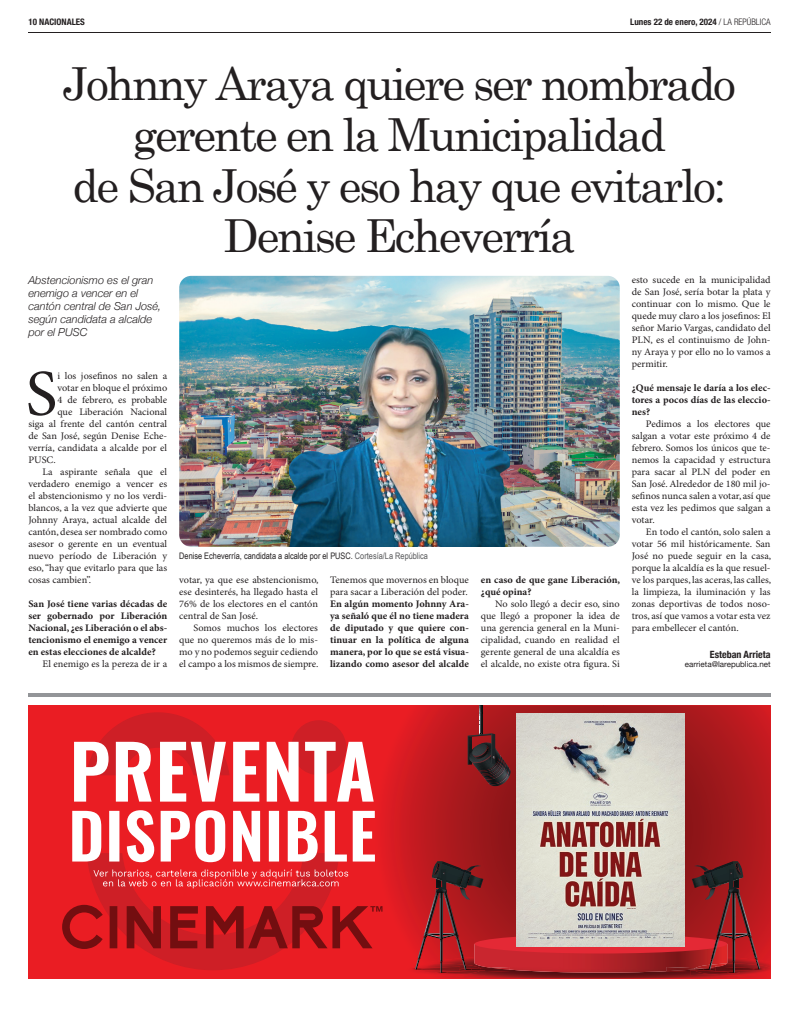
<style>
.page{position:relative;width:799px;height:1021px;background:#fff}
.page>*{position:absolute;margin:0;border:0;box-sizing:border-box;transform-origin:0 0}
.t1{font:65.4px "Minion Pro";color:#231f20}
.t2{font:45.5px/50.6px "Century Schoolbook";letter-spacing:-.05em;color:#231f20;text-align:center}
.t3{font:italic 300 11px/13px "Helvetica Neue";color:#231f20}
.t4{font:10px/12px "Minion Pro";color:#231f20;text-align:justify}
.t5{font:700 10px/12px "Minion Pro";color:#231f20;text-align:justify}
.t6{font:700 condensed 10px "Helvetica Neue";color:#231f20}
.t7{font:9px "Arial Narrow";color:#231f20}
.t8{font:700 condensed 9px "Helvetica Neue LT Std";color:#231f20}
.t9{font:8px "Helvetica Neue";color:#231f20}
.s1{font-weight:300}
.s2{color:#57585a}
</style>
<div class="page">
<hr style="left:28px;top:32px;width:742px;height:1px;background:#231f20">
<hr style="left:28px;top:693px;width:742px;height:3px;background:#939598">
<div style="left:28px;top:705px;width:742px;height:273px;background:#ea1d23"></div>
<img style="left:369px;top:739px;width:147px;height:177px">
<img style="left:603px;top:705px;width:167px;height:252px">
<img style="left:405px;top:705px;width:198px;height:34px">
<img style="left:472px;top:748px;width:28px;height:26px">
<svg style="left:74px;top:712px;width:299px;height:89px"></svg>
<img style="left:442px;top:957px;width:328px;height:21px">
<img style="left:516px;top:713px;width:168px;height:148px">
<img style="left:710px;top:973px;width:54px;height:2px">
<img style="left:690px;top:973px;width:20px;height:2px">
<img style="left:694px;top:973px;width:36px;height:1px">
<img style="left:429px;top:973px;width:35px;height:2px">
<img style="left:464px;top:973px;width:21px;height:2px">
<img style="left:444px;top:973px;width:36px;height:1px">
<svg style="left:403px;top:861px;width:361px;height:112px;background:#af5656"></svg>
<svg style="left:479px;top:705px;width:3px;height:28px"></svg>
<img style="left:487px;top:766px;width:22px;height:18px">
<img style="left:483px;top:761px;width:22px;height:18px">
<img style="left:481px;top:758px;width:22px;height:19px">
<img style="left:479px;top:756px;width:23px;height:18px">
<img style="left:477px;top:753px;width:23px;height:18px">
<svg style="left:467px;top:733px;width:28px;height:31px"></svg>
<svg style="left:62px;top:810px;width:320px;height:160px"></svg>
<img style="left:179px;top:276px;width:135px;height:271px">
<img style="left:314px;top:276px;width:305px;height:67px">
<img style="left:509px;top:343px;width:110px;height:204px">
<img style="left:289px;top:325px;width:220px;height:222px">
<p class="t8" style="left:28px;top:17px;width:58px">10 NACIONALES</p>
<p class="t8" style="left:630px;top:17px;width:142px">Lunes 22 de enero, 2024 <span class="s1">/ LA REPÚBLICA</span></p>
<h2 class="t2" style="left:63px;top:57px;width:674px">Johnny Araya quiere ser nombrado gerente en la Municipalidad<br>de San José y eso hay que evitarlo:<br>Denise Echeverría</h2>
<p class="t3" style="left:28px;top:273px;width:134px">Abstencionismo es el gran enemigo a vencer en el cantón central de San José, según candidata a alcalde por el PUSC</p>
<p class="t4" style="left:631px;top:274px;width:140px">esto sucede en la municipalidad de San José, sería botar la plata y continuar con lo mismo. Que le quede muy claro a los josefinos: El señor Mario Vargas, candidato del PLN, es el continuismo de John&shy;ny Araya y por ello no lo vamos a permitir.</p>
<p class="t5" style="left:631px;top:382px;width:140px">¿Qué mensaje le daría a los elec&shy;tores a pocos días de las eleccio&shy;nes?</p>
<p class="t4" style="left:631px;top:418px;width:140px;text-indent:14px">Pedimos a los electores que salgan a votar este próximo 4 de febrero. Somos los únicos que te&shy;nemos la capacidad y estructura para sacar al PLN del poder en San José. Alrededor de 180 mil jo&shy;sefinos nunca salen a votar, así que esta vez les pedimos que salgan a votar.</p>
<p class="t4" style="left:631px;top:526px;width:141px;text-indent:14px">En todo el cantón, solo salen a votar 56 mil históricamente. San José no puede seguir en la casa, porque la alcaldía es la que resuel&shy;ve los parques, las aceras, las calles, la limpieza, la iluminación y las zonas deportivas de todos noso&shy;tros, así que vamos a votar esta vez para embellecer el cantón.</p>
<h1 class="t1" style="left:26px;top:355px;width:33px">S</h1>
<p class="t4" style="left:57px;top:370px;width:111px">i los josefinos no salen a</p>
<p class="t4" style="left:57px;top:382px;width:111px">votar en bloque el próximo</p>
<p class="t4" style="left:57px;top:394px;width:111px">4 de febrero, es probable</p>
<p class="t4" style="left:57px;top:406px;width:111px">que Liberación Nacional</p>
<p class="t4" style="left:28px;top:418px;width:140px">siga al frente del cantón central</p>
<p class="t4" style="left:28px;top:430px;width:140px">de San José, según Denise Eche-</p>
<p class="t4" style="left:28px;top:442px;width:140px">verría, candidata a alcalde por el</p>
<p class="t4" style="left:28px;top:454px;width:29px">PUSC.</p>
<p class="t4" style="left:43px;top:466px;width:126px">La aspirante señala que el</p>
<p class="t4" style="left:28px;top:478px;width:140px">verdadero enemigo a vencer es</p>
<p class="t4" style="left:28px;top:490px;width:140px">el abstencionismo y no los verdi-</p>
<p class="t4" style="left:28px;top:502px;width:140px">blancos, a la vez que advierte que</p>
<p class="t4" style="left:28px;top:514px;width:140px">Johnny Araya, actual alcalde del</p>
<p class="t4" style="left:28px;top:526px;width:140px">cantón, desea ser nombrado como</p>
<p class="t4" style="left:28px;top:538px;width:140px">asesor o gerente en un eventual</p>
<p class="t4" style="left:28px;top:550px;width:140px">nuevo período de Liberación y</p>
<p class="t4" style="left:28px;top:562px;width:140px">eso, “hay que evitarlo para que las</p>
<p class="t4" style="left:28px;top:574px;width:64px">cosas cambien”.</p>
<p class="t5" style="left:28px;top:598px;width:140px">San José tiene varias décadas de ser gobernado por Liberación Nacional, ¿es Liberación o el abs&shy;tencionismo el enemigo a vencer en estas elecciones de alcalde?</p>
<p class="t4" style="left:43px;top:658px;width:126px">El enemigo es la pereza de ir a</p>
<p class="t7" style="left:179px;top:549px;width:250px">Denise Echeverría, candidata a alcalde por el PUSC. <span class="s2">Cortesía/La República</span></p>
<p class="t4" style="left:179px;top:574px;width:141px">votar, ya que ese abstencionismo, ese desinterés, ha llegado hasta el 76% de los electores en el cantón central de San José.</p>
<p class="t4" style="left:179px;top:622px;width:141px;text-indent:14px">Somos muchos los electores que no queremos más de lo mis&shy;mo y no podemos seguir cediendo el campo a los mismos de siempre.</p>
<p class="t4" style="left:330px;top:574px;width:140px">Tenemos que movernos en bloque para sacar a Liberación del poder.</p>
<p class="t5" style="left:330px;top:598px;width:140px">En algún momento Johnny Ara&shy;ya señaló que él no tiene madera de diputado y que quiere con&shy;tinuar en la política de alguna manera, por lo que se está visua&shy;lizando como asesor del alcalde</p>
<p class="t5" style="left:480px;top:574px;width:141px">en caso de que gane Liberación, ¿qué opina?</p>
<p class="t4" style="left:480px;top:598px;width:140px;text-indent:14px">No solo llegó a decir eso, sino que llegó a proponer la idea de una gerencia general en la Muni&shy;cipalidad, cuando en realidad el gerente general de una alcaldía es el alcalde, no existe otra figura. Si</p>
<p class="t6" style="left:709px;top:646px;width:62px">Esteban Arrieta</p>
<p class="t9" style="left:684px;top:658px;width:87px">earrieta@larepublica.net</p>
</div>
